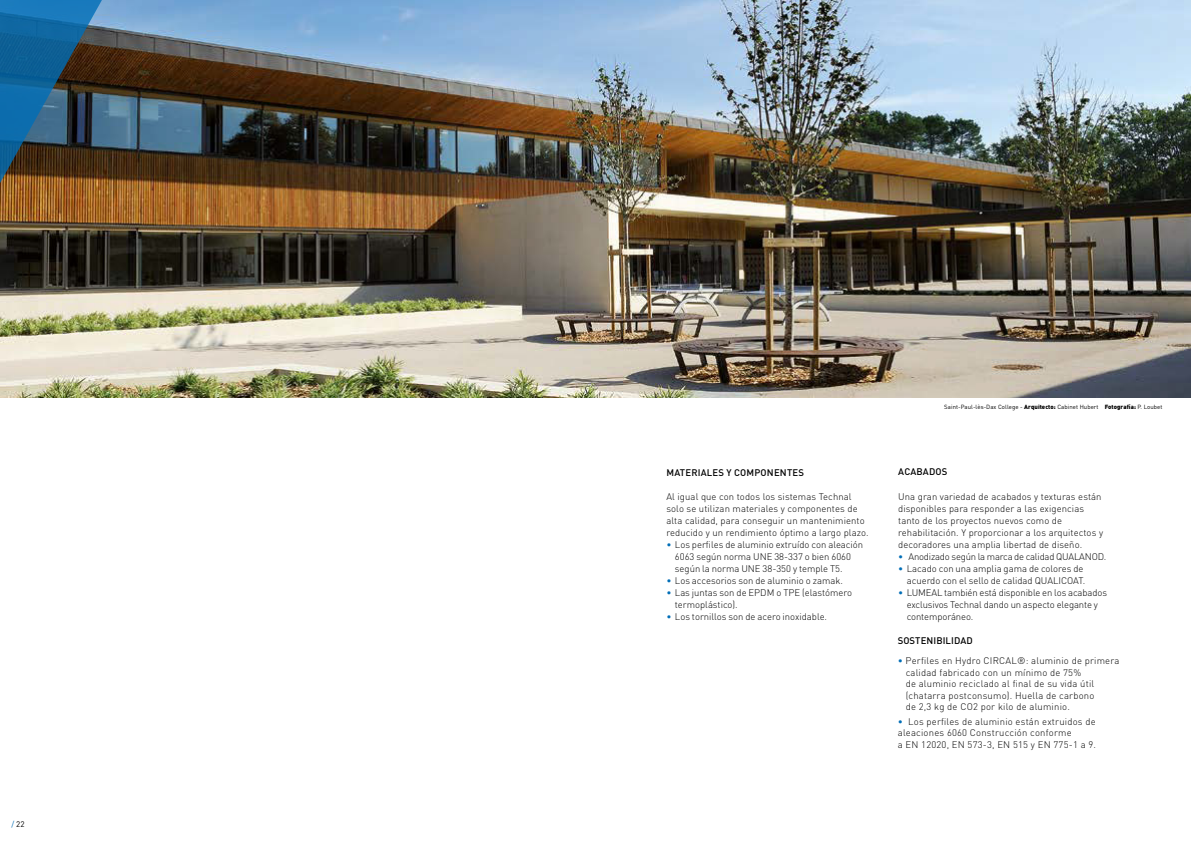
<style>
.page{position:relative;width:1191px;height:842px;background:#fff}
.page>*{position:absolute;margin:0;border:0;box-sizing:border-box;transform-origin:0 0}
.t1{font:300 9.5px/12px "DIN Pro";letter-spacing:.01em;color:#000}
.t2{font:300 9.5px/12px "DIN Pro";letter-spacing:-.01em;color:#000}
.t3{font:500 9.5px "DIN Pro";letter-spacing:.02em;color:#000}
.t4{font:300 9.5px "DIN Pro";letter-spacing:-.02em;color:#000}
.t5{font:8px "DIN Pro";color:#000}
.t6{font:6px "DIN";letter-spacing:.01em;color:#000}
.s1{color:#006eb7}
.s2{font-family:"DIN Pro";font-weight:900}
.s3{font-family:"DIN Pro"}
</style>
<div class="page">
<img style="left:0;top:0;width:1191px;height:398px">
<img style="left:0;top:0;width:107px;height:198px">
<p class="t5" style="left:11px;top:818px;width:15px"><span class="s1">/</span> 22</p>
<p class="t3" style="left:666px;top:466px;width:139px">MATERIALES Y COMPONENTES</p>
<p class="t1" style="left:666px;top:490px;width:204px">Al igual que con todos los sistemas Technal solo se utilizan materiales y componentes de alta calidad, para conseguir un mantenimiento reducido y un rendimiento óptimo a largo plazo.</p>
<p class="t1" style="left:675px;top:538px;width:190px;text-indent:-9px"><span class="s1">•</span> Los perfiles de aluminio extruído con aleación<br>6063 según norma UNE 38-337 o bien 6060 según la norma UNE 38-350 y temple T5.</p>
<p class="t1" style="left:666px;top:574px;width:178px"><span class="s1">•</span> Los accesorios son de aluminio o zamak.</p>
<p class="t1" style="left:675px;top:586px;width:179px;text-indent:-9px"><span class="s1">•</span> Las juntas son de EPDM o TPE (elastómero termoplástico).</p>
<p class="t1" style="left:666px;top:610px;width:162px"><span class="s1">•</span> Los tornillos son de acero inoxidable.</p>
<p class="t6" style="left:944px;top:403px;width:220px">Saint-Paul-lès-Dax College - <span class="s2">Arquitecto:</span> <span class="s3">Cabinet Hubert</span> <span class="s2">Fotografía:</span> P. Loubet</p>
<p class="t3" style="left:898px;top:466px;width:51px">ACABADOS</p>
<p class="t1" style="left:898px;top:490px;width:206px">Una gran variedad de acabados y texturas están disponibles para responder a las exigencias tanto de los proyectos nuevos como de rehabilitación. Y proporcionar a los arquitectos y decoradores una amplia libertad de diseño.</p>
<p class="t4" style="left:898px;top:550px;width:210px"><span class="s1">•</span> Anodizado según la marca de calidad QUALANOD.</p>
<p class="t1" style="left:898px;top:562px;width:188px;text-align:right"><span class="s1">•</span> Lacado con una amplia gama de colores de acuerdo con el sello de calidad QUALICOAT.</p>
<p class="t2" style="left:906px;top:586px;width:202px;text-indent:-9px"><span class="s1">•</span> LUMEAL también está disponible en los acabados exclusivos Technal dando un aspecto elegante y contemporáneo.</p>
<p class="t3" style="left:897px;top:634px;width:77px">SOSTENIBILIDAD</p>
<p class="t1" style="left:905px;top:655px;width:215px;line-height:11.4px;text-indent:-8px"><span class="s1">•</span> Perfiles en Hydro CIRCAL®: aluminio de primera calidad fabricado con un mínimo de 75%<br>de aluminio reciclado al final de su vida útil (chatarra postconsumo). Huella de carbono<br>de 2,3 kg de CO2 por kilo de aluminio.</p>
<p class="t1" style="left:898px;top:715px;width:200px;line-height:11.4px"><span class="s1">•</span> Los perfiles de aluminio están extruidos de aleaciones 6060 Construcción conforme<br>a EN 12020, EN 573-3, EN 515 y EN 775-1 a 9.</p>
</div>
